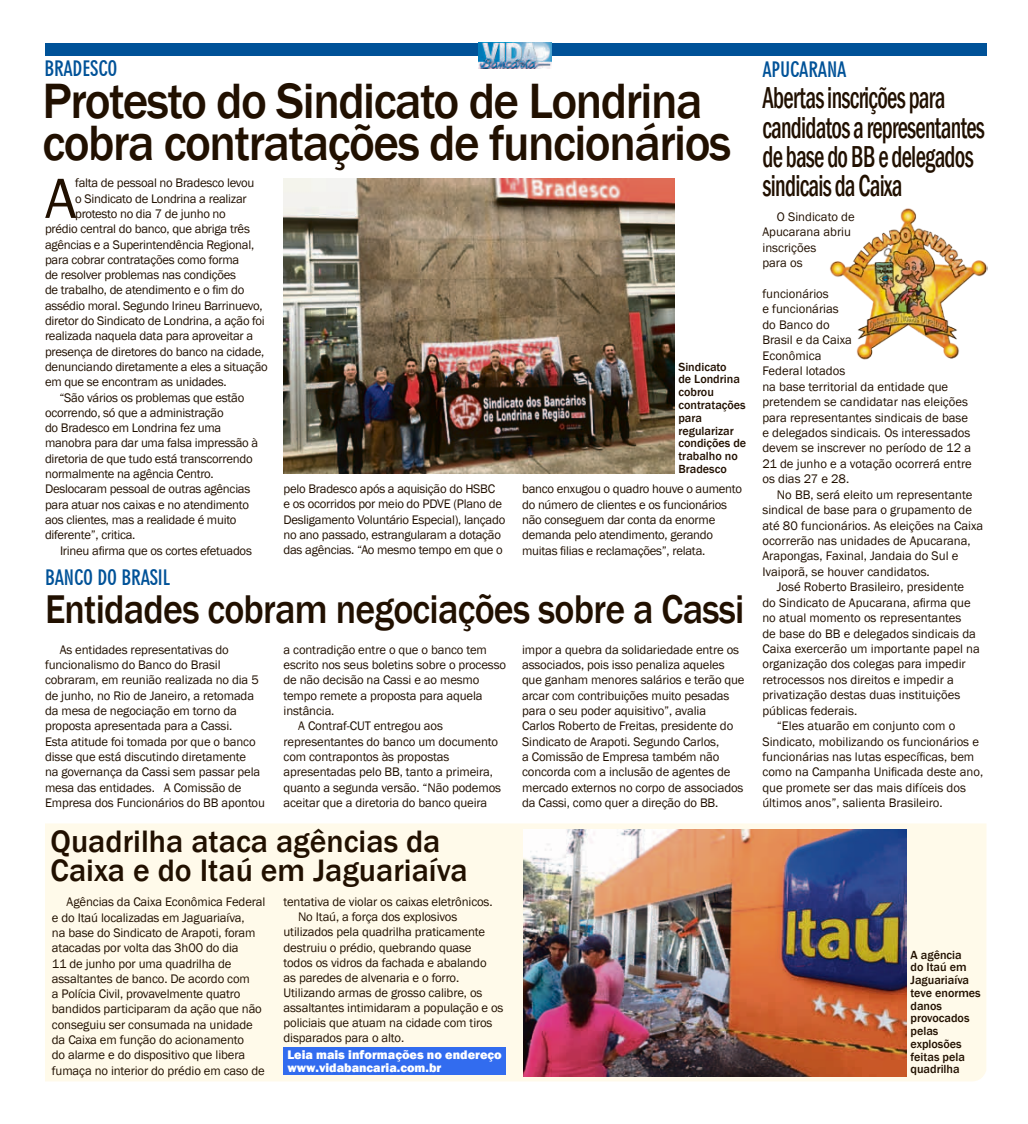
<style>
.page{position:relative;width:1028px;height:1124px;background:#fff}
.page>*{position:absolute;margin:0;border:0;box-sizing:border-box;transform-origin:0 0}
.t1{font:58.62px "Franklin Gothic";color:#211000}
.t2{font:500 51px/42px "Franklin Gothic";letter-spacing:-.03em;color:#211000;scale:.96 1}
.t3{font:500 41.25px "Franklin Gothic";letter-spacing:-.02em;color:#211000;scale:.92 1}
.t4{font:500 31.88px/29.2px "Franklin Gothic";color:#211000}
.t5{font:500 condensed 31.12px/29.4px "Franklin Gothic";letter-spacing:-.03em;color:#211000;scale:.74 1}
.t6{font:20.38px "Geometric 706 BT Bold Condensed B";color:#005298}
.t7{font:12.75px/15.2px "Franklin Gothic";letter-spacing:-.01em;color:#211000}
.t8{font:800 12.75px/12.8px "Franklin Gothic";color:#fff}
.t9{font:500 12.12px/12.8px "Franklin Gothic";color:#211000}
</style>
<div class="page">
<div style="left:45px;top:44px;width:941px;height:12px;background:#005298"></div>
<div style="left:45px;top:823px;width:941px;height:258px;background:#fffaea"></div>
<img style="left:478px;top:43px;width:74px;height:26px">
<img style="left:830px;top:208px;width:157px;height:152px">
<img style="left:523px;top:829px;width:383px;height:247px">
<div style="left:283px;top:1047px;width:223px;height:27px;background:#326cef"></div>
<img style="left:283px;top:178px;width:391px;height:295px">
<h3 class="t6" style="left:44px;top:56px;width:74px">BRADESCO</h3>
<h2 class="t2" style="left:43px;top:81px;width:719px">Protesto do Sindicato de Londrina cobra contratações de funcionários</h2>
<h1 class="t1" style="left:45px;top:162px;width:33px">A</h1>
<p class="t7" style="left:75px;top:176px;width:181px">falta de pessoal no Bradesco levou</p>
<p class="t7" style="left:75px;top:191px;width:173px">o Sindicato de Londrina a realizar</p>
<p class="t7" style="left:75px;top:206px;width:152px">protesto no dia 7 de junho no</p>
<p class="t7" style="left:45px;top:221px;width:206px">prédio central do banco, que abriga três</p>
<p class="t7" style="left:45px;top:237px;width:211px">agências e a Superintendência Regional,</p>
<p class="t7" style="left:45px;top:252px;width:196px">para cobrar contratações como forma</p>
<p class="t7" style="left:45px;top:267px;width:192px">de resolver problemas nas condições</p>
<p class="t7" style="left:45px;top:283px;width:201px">de trabalho, de atendimento e o fim do</p>
<p class="t7" style="left:45px;top:298px;width:219px">assédio moral. Segundo Irineu Barrinuevo,</p>
<p class="t7" style="left:45px;top:313px;width:221px">diretor do Sindicato de Londrina, a ação foi</p>
<p class="t7" style="left:45px;top:329px;width:210px">realizada naquela data para aproveitar a</p>
<p class="t7" style="left:45px;top:344px;width:221px">presença de diretores do banco na cidade,</p>
<p class="t7" style="left:45px;top:359px;width:224px">denunciando diretamente a eles a situação</p>
<p class="t7" style="left:45px;top:374px;width:183px">em que se encontram as unidades.</p>
<p class="t7" style="left:59px;top:390px;width:186px">“São vários os problemas que estão</p>
<p class="t7" style="left:45px;top:405px;width:180px">ocorrendo, só que a administração</p>
<p class="t7" style="left:45px;top:420px;width:178px">do Bradesco em Londrina fez uma</p>
<p class="t7" style="left:45px;top:436px;width:215px">manobra para dar uma falsa impressão à</p>
<p class="t7" style="left:45px;top:451px;width:209px">diretoria de que tudo está transcorrendo</p>
<p class="t7" style="left:45px;top:466px;width:170px">normalmente na agência Centro.</p>
<p class="t7" style="left:45px;top:481px;width:207px">Deslocaram pessoal de outras agências</p>
<p class="t7" style="left:45px;top:497px;width:205px">para atuar nos caixas e no atendimento</p>
<p class="t7" style="left:45px;top:512px;width:193px">aos clientes, mas a realidade é muito</p>
<p class="t7" style="left:45px;top:527px;width:92px">diferente”, critica.</p>
<p class="t7" style="left:60px;top:543px;width:193px">Irineu afirma que os cortes efetuados</p>
<h3 class="t6" style="left:45px;top:565px;width:20px">BANCO</h3>
<h3 class="t6" style="left:97px;top:565px;width:43px">DO BRASIL</h3>
<p class="t9" style="left:678px;top:360px;width:69px">Sindicato<br>de Londrina cobrou contratações para regularizar condições de trabalho no<br>Bradesco</p>
<p class="t7" style="left:283px;top:481px;width:223px">pelo Bradesco após a aquisição do HSBC<br>e os ocorridos por meio do PDVE (Plano de Desligamento Voluntário Especial), lançado no ano passado, estrangularam a dotação das agências. “Ao mesmo tempo em que o</p>
<p class="t7" style="left:522px;top:482px;width:221px">banco enxugou o quadro houve o aumento do número de clientes e os funcionários não conseguem dar conta da enorme demanda pelo atendimento, gerando muitas filias e reclamações”, relata.</p>
<h3 class="t3" style="left:45px;top:584px;width:762px">Entidades cobram negociações sobre a Cassi</h3>
<p class="t7" style="left:45px;top:642px;width:221px;text-indent:15px">As entidades representativas do funcionalismo do Banco do Brasil cobraram, em reunião realizada no dia 5 de junho, no Rio de Janeiro, a retomada da mesa de negociação em torno da proposta apresentada para a Cassi.<br>Esta atitude foi tomada por que o banco disse que está discutindo diretamente<br>na governança da Cassi sem passar pela mesa das entidades. A Comissão de Empresa dos Funcionários do BB apontou</p>
<p class="t7" style="left:283px;top:642px;width:205px">a contradição entre o que o banco tem</p>
<p class="t7" style="left:283px;top:657px;width:224px">escrito nos seus boletins sobre o processo</p>
<p class="t7" style="left:283px;top:672px;width:197px">de não decisão na Cassi e ao mesmo</p>
<p class="t7" style="left:283px;top:688px;width:200px">tempo remete a proposta para aquela</p>
<p class="t7" style="left:283px;top:703px;width:52px">instância.</p>
<p class="t7" style="left:298px;top:718px;width:146px">A Contraf-CUT entregou aos</p>
<p class="t7" style="left:283px;top:734px;width:216px">representantes do banco um documento</p>
<p class="t7" style="left:283px;top:749px;width:167px">com contrapontos às propostas</p>
<p class="t7" style="left:283px;top:764px;width:211px">apresentadas pelo BB, tanto a primeira,</p>
<p class="t7" style="left:283px;top:779px;width:219px">quanto a segunda versão. “Não podemos</p>
<p class="t7" style="left:283px;top:795px;width:205px">aceitar que a diretoria do banco queira</p>
<h3 class="t4" style="left:51px;top:826px;width:419px">Quadrilha ataca agências da<br>Caixa e do Itaú em Jaguariaíva</h3>
<p class="t7" style="left:52px;top:894px;width:215px;text-indent:15px">Agências da Caixa Econômica Federal e do Itaú localizadas em Jaguariaíva,<br>na base do Sindicato de Arapoti, foram atacadas por volta das 3h00 do dia<br>11 de junho por uma quadrilha de assaltantes de banco. De acordo com<br>a Polícia Civil, provavelmente quatro bandidos participaram da ação que não conseguiu ser consumada na unidade da Caixa em função do acionamento<br>do alarme e do dispositivo que libera fumaça no interior do prédio em caso de</p>
<p class="t7" style="left:283px;top:894px;width:210px">tentativa de violar os caixas eletrônicos.</p>
<p class="t7" style="left:298px;top:909px;width:161px">No Itaú, a força dos explosivos</p>
<p class="t7" style="left:283px;top:924px;width:203px">utilizados pela quadrilha praticamente</p>
<p class="t7" style="left:283px;top:939px;width:189px">destruiu o prédio, quebrando quase</p>
<p class="t7" style="left:283px;top:954px;width:205px">todos os vidros da fachada e abalando</p>
<p class="t7" style="left:283px;top:969px;width:177px">as paredes de alvenaria e o forro.</p>
<p class="t7" style="left:283px;top:984px;width:200px">Utilizando armas de grosso calibre, os</p>
<p class="t7" style="left:283px;top:999px;width:221px">assaltantes intimidaram a população e os</p>
<p class="t7" style="left:283px;top:1014px;width:210px">policiais que atuam na cidade com tiros</p>
<p class="t7" style="left:283px;top:1030px;width:122px">disparados para o alto.</p>
<p class="t8" style="left:287px;top:1048px;width:216px">Leia mais informações no endereço www.vidabancaria.com.br</p>
<p class="t7" style="left:522px;top:642px;width:224px">impor a quebra da solidariedade entre os associados, pois isso penaliza aqueles que ganham menores salários e terão que arcar com contribuições muito pesadas para o seu poder aquisitivo”, avalia<br>Carlos Roberto de Freitas, presidente do Sindicato de Arapoti. Segundo Carlos,<br>a Comissão de Empresa também não concorda com a inclusão de agentes de mercado externos no corpo de associados da Cassi, como quer a direção do BB.</p>
<h3 class="t6" style="left:762px;top:57px;width:86px">APUCARANA</h3>
<h3 class="t5" style="left:762px;top:83px;width:302px">Abertas inscrições para candidatos a representantes de base do BB e delegados sindicais da Caixa</h3>
<p class="t7" style="left:762px;top:209px;width:94px;text-indent:14px">O Sindicato de<br>Apucarana abriu inscrições<br>para os</p>
<p class="t7" style="left:762px;top:286px;width:211px">funcionários<br>e funcionárias<br>do Banco do<br>Brasil e da Caixa<br>Econômica<br>Federal lotados<br>na base territorial da entidade que pretendem se candidatar nas eleições para representantes sindicais de base e delegados sindicais. Os interessados devem se inscrever no período de 12 a<br>21 de junho e a votação ocorrerá entre os dias 27 e 28.</p>
<p class="t7" style="left:777px;top:487px;width:197px">No BB, será eleito um representante</p>
<p class="t7" style="left:762px;top:502px;width:211px">sindical de base para o grupamento de</p>
<p class="t7" style="left:762px;top:518px;width:222px">até 80 funcionários. As eleições na Caixa</p>
<p class="t7" style="left:762px;top:533px;width:210px">ocorrerão nas unidades de Apucarana,</p>
<p class="t7" style="left:762px;top:548px;width:198px">Arapongas, Faxinal, Jandaia do Sul e</p>
<p class="t7" style="left:762px;top:564px;width:169px">Ivaiporã, se houver candidatos.</p>
<p class="t7" style="left:777px;top:579px;width:189px">José Roberto Brasileiro, presidente</p>
<p class="t7" style="left:762px;top:595px;width:210px">do Sindicato de Apucarana, afirma que</p>
<p class="t7" style="left:762px;top:610px;width:200px">no atual momento os representantes</p>
<p class="t7" style="left:762px;top:626px;width:215px">de base do BB e delegados sindicais da</p>
<p class="t7" style="left:762px;top:641px;width:219px">Caixa exercerão um importante papel na</p>
<p class="t7" style="left:762px;top:656px;width:205px">organização dos colegas para impedir</p>
<p class="t7" style="left:762px;top:672px;width:193px">retrocessos nos direitos e impedir a</p>
<p class="t7" style="left:762px;top:687px;width:199px">privatização destas duas instituições</p>
<p class="t7" style="left:762px;top:703px;width:96px">públicas federais.</p>
<p class="t7" style="left:777px;top:718px;width:180px">“Eles atuarão em conjunto com o</p>
<p class="t7" style="left:762px;top:733px;width:218px">Sindicato, mobilizando os funcionários e</p>
<p class="t7" style="left:762px;top:749px;width:213px">funcionárias nas lutas específicas, bem</p>
<p class="t7" style="left:762px;top:764px;width:222px">como na Campanha Unificada deste ano,</p>
<p class="t7" style="left:762px;top:780px;width:205px">que promete ser das mais difíceis dos</p>
<p class="t7" style="left:762px;top:795px;width:182px">últimos anos”, salienta Brasileiro.</p>
<p class="t9" style="left:910px;top:948px;width:72px">A agência<br>do Itaú em<br>Jaguariaíva teve enormes danos provocados pelas explosões feitas pela quadrilha</p>
</div>
